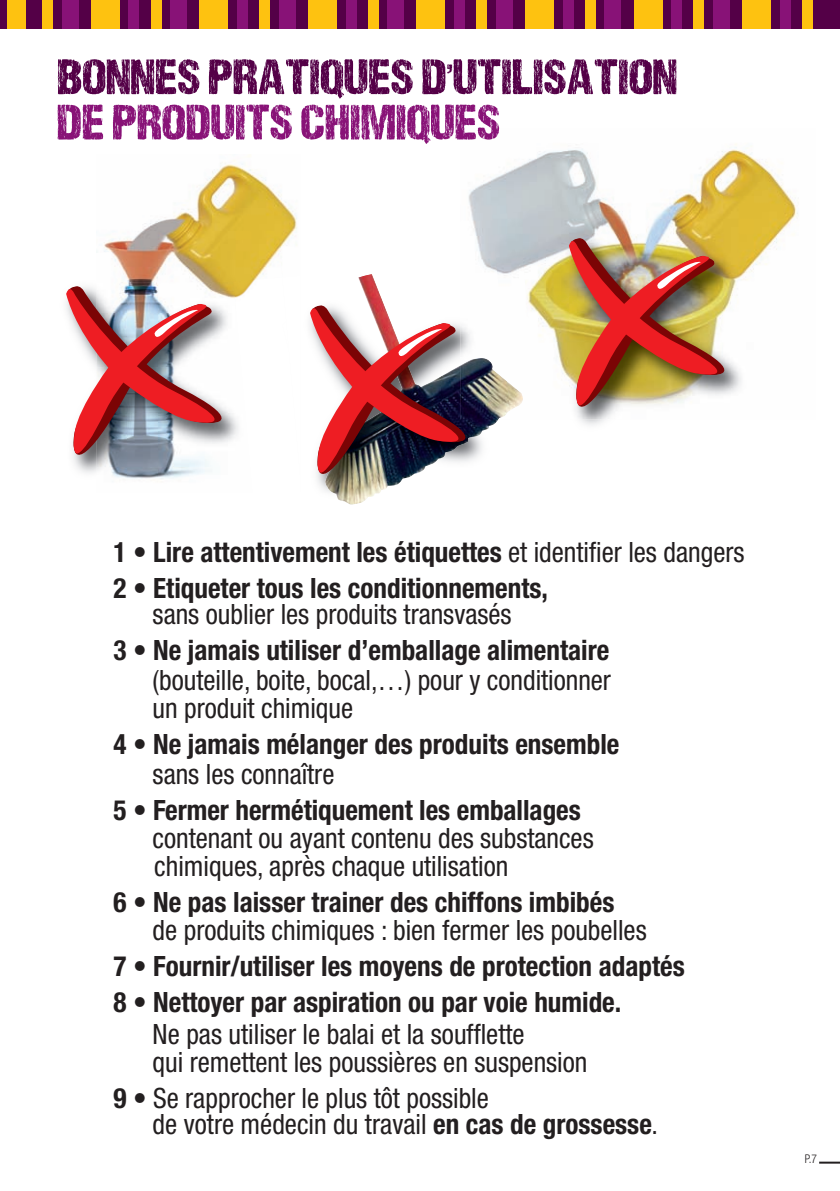
<style>
.page{position:relative;width:840px;height:1191px;background:#fff}
.page>*{position:absolute;margin:0;border:0;box-sizing:border-box;transform-origin:0 0}
.t1{font:900 50px "DCC Sharp Distress";color:#540047;scale:1.05 1}
.t2{font:900 50px "DCC Sharp Distress";color:#881277;scale:1.05 1}
.t3{font:condensed 28px/28px "Helvetica Neue";color:#231f20}
.t4{font:700 condensed 28px/36px "Helvetica Neue";color:#231f20}
.t5{font:300 condensed 12px "Helvetica Neue";color:#231f20;scale:.96 1}
.s1{font-weight:400}
.s2{font-weight:700}
</style>
<div class="page">
<hr style="left:818px;top:1161px;width:21px;height:2px;background:#231f20">
<img style="left:135px;top:160px;width:162px;height:87px">
<img style="left:468px;top:144px;width:315px;height:114px">
<img style="left:481px;top:258px;width:11px;height:11px">
<img style="left:325px;top:274px;width:172px;height:230px">
<img style="left:310px;top:300px;width:170px;height:177px">
<img style="left:492px;top:188px;width:306px;height:232px">
<img style="left:496px;top:256px;width:41px;height:164px">
<img style="left:507px;top:382px;width:15px;height:28px">
<img style="left:568px;top:233px;width:171px;height:176px">
<img style="left:73px;top:457px;width:24px;height:16px">
<img style="left:97px;top:237px;width:185px;height:242px">
<img style="left:233px;top:277px;width:49px;height:202px">
<img style="left:66px;top:281px;width:170px;height:176px">
<div style="left:0;top:0;width:839px;height:28px;background:#540047"></div>
<div style="left:42px;top:0;width:10px;height:28px;background:#fec210"></div>
<div style="left:7px;top:0;width:19px;height:28px;background:#fec210"></div>
<div style="left:129px;top:0;width:10px;height:28px;background:#881277"></div>
<div style="left:62px;top:0;width:16px;height:28px;background:#881277"></div>
<div style="left:91px;top:0;width:28px;height:28px;background:#fec210"></div>
<div style="left:151px;top:0;width:10px;height:28px;background:#fec210"></div>
<div style="left:237px;top:0;width:10px;height:28px;background:#881277"></div>
<div style="left:170px;top:0;width:17px;height:28px;background:#881277"></div>
<div style="left:199px;top:0;width:29px;height:28px;background:#fec210"></div>
<div style="left:259px;top:0;width:10px;height:28px;background:#fec210"></div>
<div style="left:346px;top:0;width:10px;height:28px;background:#881277"></div>
<div style="left:279px;top:0;width:16px;height:28px;background:#881277"></div>
<div style="left:308px;top:0;width:28px;height:28px;background:#fec210"></div>
<div style="left:368px;top:0;width:10px;height:28px;background:#fec210"></div>
<div style="left:454px;top:0;width:10px;height:28px;background:#881277"></div>
<div style="left:387px;top:0;width:17px;height:28px;background:#881277"></div>
<div style="left:416px;top:0;width:28px;height:28px;background:#fec210"></div>
<div style="left:476px;top:0;width:10px;height:28px;background:#fec210"></div>
<div style="left:563px;top:0;width:10px;height:28px;background:#881277"></div>
<div style="left:496px;top:0;width:16px;height:28px;background:#881277"></div>
<div style="left:525px;top:0;width:28px;height:28px;background:#fec210"></div>
<div style="left:585px;top:0;width:10px;height:28px;background:#fec210"></div>
<div style="left:671px;top:0;width:10px;height:28px;background:#881277"></div>
<div style="left:604px;top:0;width:16px;height:28px;background:#881277"></div>
<div style="left:633px;top:0;width:28px;height:28px;background:#fec210"></div>
<div style="left:693px;top:0;width:10px;height:28px;background:#fec210"></div>
<div style="left:780px;top:0;width:10px;height:28px;background:#881277"></div>
<div style="left:713px;top:0;width:16px;height:28px;background:#881277"></div>
<div style="left:742px;top:0;width:28px;height:28px;background:#fec210"></div>
<div style="left:802px;top:0;width:10px;height:28px;background:#fec210"></div>
<h1 class="t1" style="left:57px;top:59px;width:592px">BONNES PRATIQUES D’UTILISATION</h1>
<h1 class="t2" style="left:57px;top:105px;width:423px">DE PRODUITS CHIMIQUES</h1>
<p class="t4" style="left:113px;top:536px;width:632px">1 • Lire attentivement les étiquettes <span class="s1">et identifier les dangers<br></span>2 • Etiqueter tous les conditionnements,</p>
<p class="t3" style="left:152px;top:602px;width:360px">sans oublier les produits transvasés</p>
<p class="t4" style="left:113px;top:634px;width:497px">3 • Ne jamais utiliser d’emballage alimentaire</p>
<p class="t3" style="left:152px;top:668px;width:459px">(bouteille, boite, bocal,…) pour y conditionner un produit chimique</p>
<p class="t4" style="left:113px;top:728px;width:507px">4 • Ne jamais mélanger des produits ensemble</p>
<p class="t3" style="left:152px;top:762px;width:183px">sans les connaître</p>
<p class="t4" style="left:113px;top:794px;width:468px">5 • Fermer hermétiquement les emballages</p>
<p class="t3" style="left:152px;top:826px;width:442px">contenant ou ayant contenu des substances chimiques, après chaque utilisation</p>
<p class="t4" style="left:113px;top:886px;width:502px">6 • Ne pas laisser trainer des chiffons imbibés</p>
<p class="t3" style="left:152px;top:918px;width:495px">de produits chimiques : bien fermer les poubelles</p>
<p class="t4" style="left:113px;top:950px;width:572px">7 • Fournir/utiliser les moyens de protection adaptés<br>8 • Nettoyer par aspiration ou par voie humide.</p>
<p class="t3" style="left:152px;top:1022px;width:436px">Ne pas utiliser le balai et la soufflette<br>qui remettent les poussières en suspension</p>
<p class="t3" style="left:152px;top:1087px;width:506px;line-height:26px;text-indent:-39px"><span class="s2">9 •</span> Se rapprocher le plus tôt possible<br>de votre médecin du travail <span class="s2">en cas de grossesse</span>.</p>
<p class="t5" style="left:804px;top:1154px;width:14px">P.7</p>
</div>
